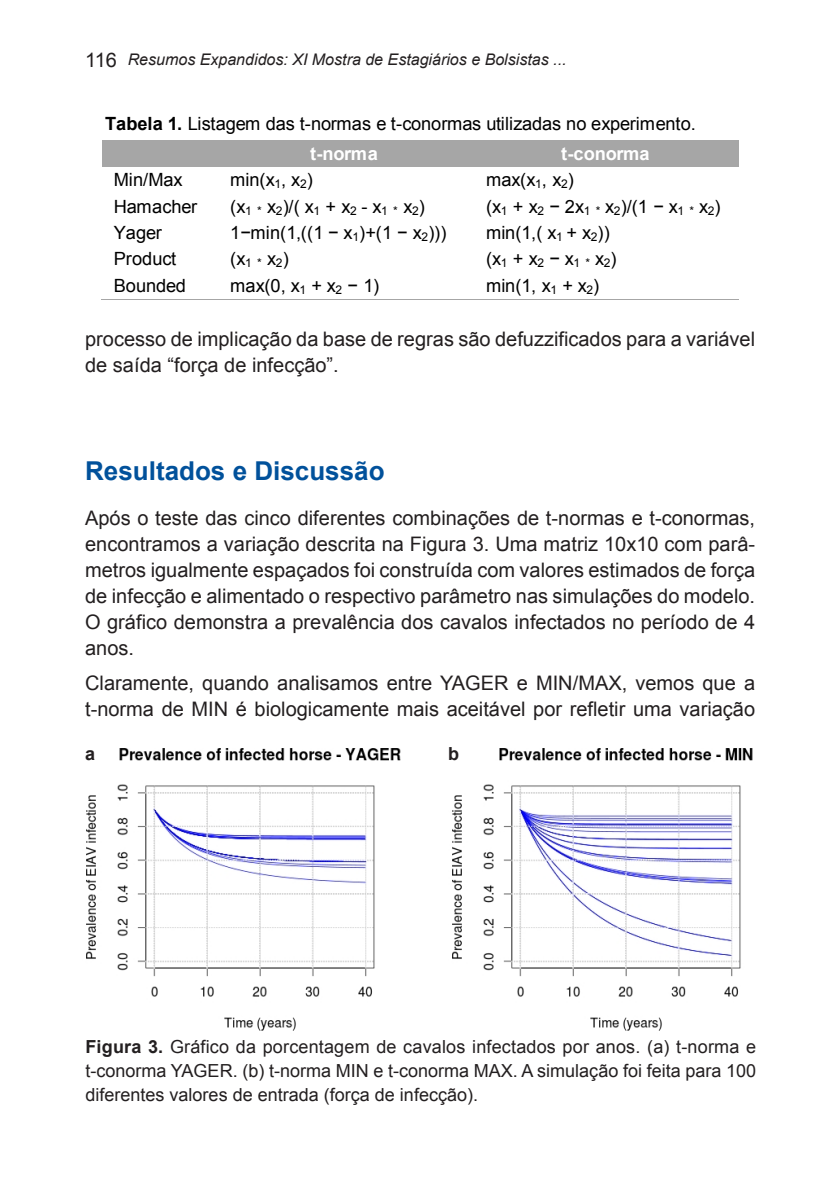
<style>
.page{position:relative;width:840px;height:1191px;background:#fff}
.page>*{position:absolute;margin:0;border:0;box-sizing:border-box;transform-origin:0 0}
.DocTitulo1{font:700 26px "Arial";color:#01519b}
.DocTexto{font:20px/26px "Arial";color:#231f20}
.t1{font:18.2px/30.2px "Arial";letter-spacing:-.005em;color:#000}
.t2{font:700 18.2px "Arial";letter-spacing:-.005em;color:#fff}
.DocFigura{font:18px/24px "Arial";color:#231f20;text-align:justify}
.DocFigura-2{font:700 18px "Arial";color:#231f20}
.t3{font:italic 16px "Arial";color:#231f20}
.s1{font-style:normal;font-size:20px}
.s2{font-weight:700}
.s3{font-weight:700;color:#fff}
</style>
<div class="page">
<img style="left:86px;top:748px;width:315px;height:283px">
<img style="left:452px;top:748px;width:301px;height:283px">
<div style="left:102px;top:141px;width:114px;height:26px;background:#a6a6a6"></div>
<div style="left:219px;top:144px;width:249px;height:20px;background:#a6a6a6"></div>
<div style="left:474px;top:144px;width:261px;height:20px;background:#a6a6a6"></div>
<hr style="left:216px;top:141px;width:255px;height:3px;background:#a6a6a6">
<hr style="left:471px;top:141px;width:267px;height:3px;background:#a6a6a6">
<hr style="left:216px;top:164px;width:255px;height:3px;background:#a6a6a6">
<hr style="left:471px;top:164px;width:267px;height:3px;background:#a6a6a6">
<hr style="left:101px;top:299px;width:115px;height:1px;background:#a6a6a6">
<hr style="left:215px;top:299px;width:256px;height:1px;background:#a6a6a6">
<hr style="left:471px;top:299px;width:267px;height:1px;background:#a6a6a6">
<p class="t3" style="left:85px;top:49px;width:482px"><span class="s1">116</span> Resumos Expandidos: XI Mostra de Estagiários e Bolsistas ...</p>
<p class="t1" style="left:310px;top:108px;width:387px;text-indent:-205px"><span class="s2">Tabela 1.</span> Listagem das t-normas e t-conormas utilizadas no experimento. <span class="s3">t-norma</span></p>
<p class="t2" style="left:560px;top:141px;width:90px">t-conorma</p>
<p class="t1" style="left:114px;top:165px;width:70px">Min/Max</p>
<p class="t1" style="left:230px;top:165px;width:84px">min(x<sub>1</sub>, x<sub>2</sub>)</p>
<p class="t1" style="left:486px;top:165px;width:89px">max(x<sub>1</sub>, x<sub>2</sub>)</p>
<p class="t1" style="left:114px;top:191px;width:85px">Hamacher</p>
<p class="t1" style="left:230px;top:191px;width:196px">(x<sub>1</sub> <sub>*</sub> x<sub>2</sub>)/( x<sub>1</sub> + x<sub>2</sub> - x<sub>1</sub> <sub>*</sub> x<sub>2</sub>)</p>
<p class="t1" style="left:486px;top:191px;width:236px">(x<sub>1</sub> + x<sub>2</sub> − 2x<sub>1</sub> <sub>*</sub> x<sub>2</sub>)/(1 − x<sub>1</sub> <sub>*</sub> x<sub>2</sub>)</p>
<p class="t1" style="left:114px;top:218px;width:49px">Yager</p>
<p class="t1" style="left:230px;top:218px;width:217px">1−min(1,((1 − x<sub>1</sub>)+(1 − x<sub>2</sub>)))</p>
<p class="t1" style="left:486px;top:218px;width:125px">min(1,( x<sub>1</sub> + x<sub>2</sub>))</p>
<p class="t1" style="left:114px;top:244px;width:64px">Product</p>
<p class="t1" style="left:230px;top:244px;width:60px">(x<sub>1</sub> <sub>*</sub> x<sub>2</sub>)</p>
<p class="t1" style="left:486px;top:244px;width:132px">(x<sub>1</sub> + x<sub>2</sub> − x<sub>1</sub> <sub>*</sub> x<sub>2</sub>)</p>
<p class="t1" style="left:114px;top:270px;width:74px">Bounded</p>
<p class="t1" style="left:230px;top:270px;width:150px">max(0, x<sub>1</sub> + x<sub>2</sub> − 1)</p>
<p class="t1" style="left:486px;top:270px;width:115px">min(1, x<sub>1</sub> + x<sub>2</sub>)</p>
<p class="DocTexto" style="left:85px;top:326px;width:671px">processo de implicação da base de regras são defuzzificados para a variável de saída “força de infecção”.</p>
<p class="DocTitulo1" style="left:85px;top:454px;width:301px">Resultados e Discussão</p>
<p class="DocTexto" style="left:85px;top:505px;width:671px;text-align:justify">Após o teste das cinco diferentes combinações de t-normas e t-conormas, encontramos a variação descrita na Figura 3. Uma matriz 10x10 com parâ&shy;metros igualmente espaçados foi construída com valores estimados de força de infecção e alimentado o respectivo parâmetro nas simulações do modelo.<br>O gráfico demonstra a prevalência dos cavalos infectados no período de 4 anos.</p>
<p class="DocTexto" style="left:85px;top:670px;width:671px">Claramente, quando analisamos entre YAGER e MIN/MAX, vemos que a t-norma de MIN é biologicamente mais aceitável por refletir uma variação</p>
<p class="DocFigura-2" style="left:85px;top:741px;width:12px">a</p>
<p class="DocFigura-2" style="left:448px;top:741px;width:12px">b</p>
<p class="DocFigura" style="left:85px;top:1035px;width:671px"><span class="s2">Figura 3.</span> Gráfico da porcentagem de cavalos infectados por anos. (a) t-norma e t-conorma YAGER. (b) t-norma MIN e t-conorma MAX. A simulação foi feita para 100 diferentes valores de entrada (força de infecção).</p>
</div>
